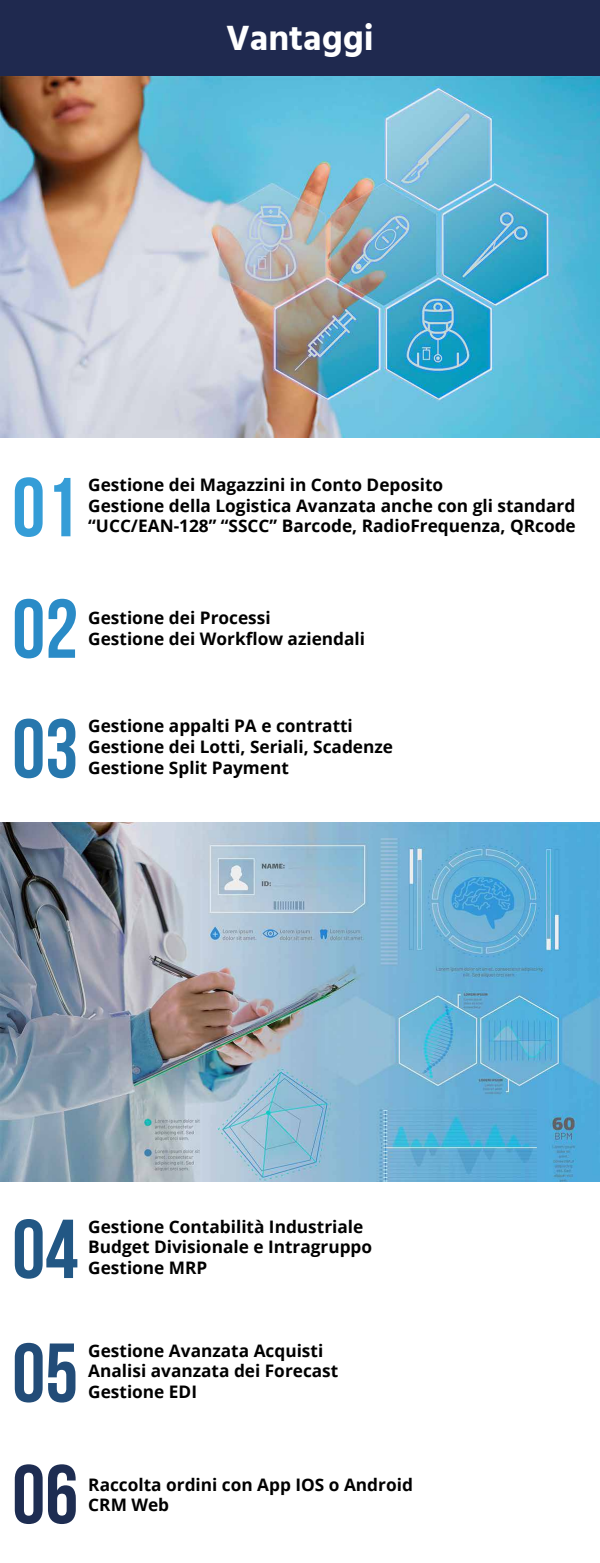
<style>
.page{position:relative;width:600px;height:1563px;background:#fff}
.page>*{position:absolute;margin:0;border:0;box-sizing:border-box;transform-origin:0 0}
.t1{font:700 83.4px "Bebas Neue";color:#359dd7}
.t2{font:700 83.4px "Bebas Neue";color:#2a8bc7}
.t3{font:700 83.4px "Bebas Neue";color:#2777ad}
.t4{font:700 83.4px "Bebas Neue";color:#225784}
.t5{font:700 83.4px "Bebas Neue";color:#224c78}
.t6{font:700 83.4px "Bebas Neue";color:#1e2d52}
.t7{font:700 36px "Hind";color:#fff}
.t8{font:700 17.25px/20.7px "Open Sans";color:#000}
</style>
<div class="page">
<div style="left:0;top:0;width:600px;height:76px;background:#1f294f"></div>
<img style="left:0;top:76px;width:600px;height:362px">
<img style="left:0;top:822px;width:600px;height:359px">
<h2 class="t7" style="left:226px;top:17px;width:149px">Vantaggi</h2>
<h1 class="t1" style="left:12px;top:462px;width:68px">01</h1>
<p class="t8" style="left:88px;top:474px;width:489px">Gestione dei Magazzini in Conto Deposito<br>Gestione della Logistica Avanzata anche con gli standard “UCC/EAN-128” “SSCC” Barcode, RadioFrequenza, QRcode</p>
<h1 class="t2" style="left:12px;top:583px;width:68px">02</h1>
<p class="t8" style="left:88px;top:607px;width:278px">Gestione dei Processi<br>Gestione dei Workflow aziendali</p>
<h1 class="t3" style="left:12px;top:703px;width:68px">03</h1>
<p class="t8" style="left:88px;top:715px;width:306px">Gestione appalti PA e contratti<br>Gestione dei Lotti, Seriali, Scadenze<br>Gestione Split Payment</p>
<h1 class="t4" style="left:12px;top:1203px;width:68px">04</h1>
<p class="t8" style="left:88px;top:1215px;width:285px">Gestione Contabilità Industriale<br>Budget Divisionale e Intragruppo<br>Gestione MRP</p>
<h1 class="t5" style="left:12px;top:1327px;width:68px">05</h1>
<p class="t8" style="left:88px;top:1339px;width:252px">Gestione Avanzata Acquisti<br>Analisi avanzata dei Forecast<br>Gestione EDI</p>
<h1 class="t6" style="left:12px;top:1448px;width:68px">06</h1>
<p class="t8" style="left:88px;top:1473px;width:326px">Raccolta ordini con App IOS o Android<br>CRM Web</p>
</div>
